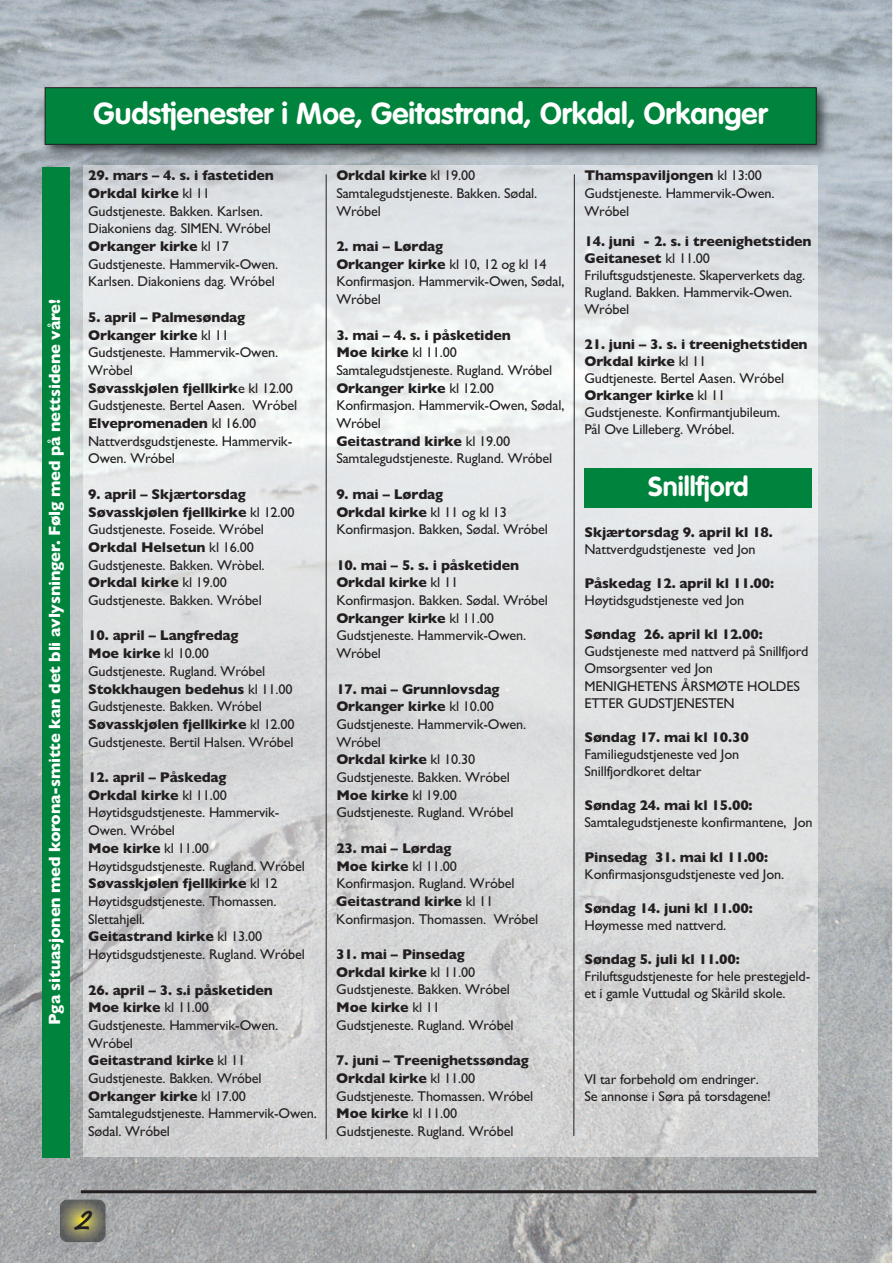
<style>
.page{position:relative;width:893px;height:1263px;background:#fff}
.page>*{position:absolute;margin:0;border:0;box-sizing:border-box;transform-origin:0 0}
.t1{font:700 30px "VAG Rounded";color:#fff}
.t2{font:700 27px "VAG Rounded";color:#fff}
.t3{font:700 27px "Van Dijk LT";color:#231f20}
.t4{font:700 16.5px "Gill Sans";letter-spacing:-.01em;color:#fff}
.t5{font:14.25px/17.7px "Gill Sans";letter-spacing:-.01em;color:#231f20}
.t6{font:700 14.25px "Gill Sans";letter-spacing:-.01em;color:#231f20}
.s1{font-weight:700}
</style>
<div class="page">
<img style="left:0;top:0;width:892px;height:1263px">
<hr style="left:81px;top:1190px;width:735px;height:3px;background:#231f20">
<img style="left:60px;top:1199px;width:46px;height:43px">
<img style="left:84px;top:166px;width:734px;height:991px">
<hr style="left:326px;top:174px;width:1px;height:965px;background:#231f20">
<svg style="left:574px;top:174px;width:1px;height:962px"></svg>
<img style="left:38px;top:80px;width:798px;height:84px">
<div style="left:45px;top:88px;width:771px;height:56px;background:#00843d"></div>
<div style="left:45px;top:87px;width:771px;height:58px;border:1px solid #231f20"></div>
<div style="left:585px;top:468px;width:227px;height:40px;background:#00843d"></div>
<div style="left:43px;top:167px;width:27px;height:990px;background:#00843d"></div>
<p class="t4" style="left:45px;top:1025px;width:727px;rotate:-90deg">Pga situasjonen med korona-smitte kan det bli avlysninger. Følg med på nettsidene våre!</p>
<h1 class="t1" style="left:94px;top:101px;width:676px">Gudstjenester i Moe, Geitastrand, Orkdal, Orkanger</h1>
<p class="t5" style="left:88px;top:166px;width:191px"><span class="s1">29. mars – 4. s. i fastetiden<br>Orkdal kirke</span> kl 11<br>Gudstjeneste. Bakken. Karlsen.<br>Diakoniens dag. SIMEN. Wróbel<br><span class="s1">Orkanger kirke</span> kl 17<br>Gudstjeneste. Hammervik-Owen.<br>Karlsen. Diakoniens dag. Wróbel</p>
<p class="t5" style="left:88px;top:308px;width:211px"><span class="s1">5. april – Palmesøndag<br>Orkanger kirke</span> kl 11<br>Gudstjeneste. Hammervik-Owen.<br>Wròbel<br><span class="s1">Søvasskjølen fjellkirk</span>e kl 12.00<br>Gudstjeneste. Bertel Aasen. Wróbel<br><span class="s1">Elvepromenaden</span> kl 16.00<br>Nattverdsgudstjeneste. Hammervik-<br>Owen. Wróbel</p>
<p class="t5" style="left:88px;top:485px;width:208px"><span class="s1">9. april – Skjærtorsdag<br>Søvasskjølen fjellkirke</span> kl 12.00<br>Gudstjeneste. Foseide. Wróbel<br><span class="s1">Orkdal Helsetun</span> kl 16.00<br>Gudstjeneste. Bakken. Wròbel.<br><span class="s1">Orkdal kirke</span> kl 19.00<br>Gudstjeneste. Bakken. Wróbel</p>
<p class="t5" style="left:88px;top:627px;width:208px"><span class="s1">10. april – Langfredag<br>Moe kirke</span> kl 10.00<br>Gudstjeneste. Rugland. Wróbel<br><span class="s1">Stokkhaugen bedehus</span> kl 11.00<br>Gudstjeneste. Bakken. Wróbel<br><span class="s1">Søvasskjølen fjellkirke</span> kl 12.00<br>Gudstjeneste. Bertil Halsen. Wróbel</p>
<p class="t5" style="left:88px;top:768px;width:218px"><span class="s1">12. april – Påskedag<br>Orkdal kirke</span> kl 11.00<br>Høytidsgudstjeneste. Hammervik-<br>Owen. Wróbel<br><span class="s1">Moe kirke</span> kl 11.00<br>Høytidsgudstjeneste. Rugland. Wróbel<br><span class="s1">Søvasskjølen fjellkirke</span> kl 12<br>Høytidsgudstjeneste. Thomassen.<br>Slettahjell.<br><span class="s1">Geitastrand kirke</span> kl 13.00<br>Høytidsgudstjeneste. Rugland. Wróbel</p>
<p class="t5" style="left:88px;top:981px;width:230px"><span class="s1">26. april – 3. s.i påsketiden<br>Moe kirke</span> kl 11.00<br>Gudstjeneste. Hammervik-Owen.<br>Wróbel<br><span class="s1">Geitastrand kirke</span> kl 11<br>Gudstjeneste. Bakken. Wróbel<br><span class="s1">Orkanger kirke</span> kl 17.00<br>Samtalegudstjeneste. Hammervik-Owen.<br>Sødal. Wróbel</p>
<p class="t5" style="left:336px;top:166px;width:203px"><span class="s1">Orkdal kirke</span> kl 19.00<br>Samtalegudstjeneste. Bakken. Sødal.<br>Wróbel</p>
<p class="t5" style="left:336px;top:237px;width:230px"><span class="s1">2. mai – Lørdag<br>Orkanger kirke</span> kl 10, 12 og kl 14<br>Konfirmasjon. Hammervik-Owen, Sødal,<br>Wróbel</p>
<p class="t5" style="left:336px;top:326px;width:230px"><span class="s1">3. mai – 4. s. i påsketiden<br>Moe kirke</span> kl 11.00<br>Samtalegudstjeneste. Rugland. Wróbel<br><span class="s1">Orkanger kirke</span> kl 12.00<br>Konfirmasjon. Hammervik-Owen, Sødal,<br>Wróbel<br><span class="s1">Geitastrand kirke</span> kl 19.00<br>Samtalegudstjeneste. Rugland. Wróbel</p>
<p class="t5" style="left:336px;top:485px;width:213px"><span class="s1">9. mai – Lørdag<br>Orkdal kirke</span> kl 11 og kl 13<br>Konfirmasjon. Bakken, Sødal. Wróbel</p>
<p class="t5" style="left:336px;top:556px;width:213px"><span class="s1">10. mai – 5. s. i påsketiden<br>Orkdal kirke</span> kl 11<br>Konfirmasjon. Bakken. Sødal. Wróbel<br><span class="s1">Orkanger kirke</span> kl 11.00<br>Gudstjeneste. Hammervik-Owen.<br>Wróbel</p>
<p class="t5" style="left:336px;top:680px;width:191px"><span class="s1">17. mai – Grunnlovsdag<br>Orkanger kirke</span> kl 10.00<br>Gudstjeneste. Hammervik-Owen.<br>Wróbel<br><span class="s1">Orkdal kirke</span> kl 10.30<br>Gudstjeneste. Bakken. Wróbel<br><span class="s1">Moe kirke</span> kl 19.00<br>Gudstjeneste. Rugland. Wróbel</p>
<p class="t5" style="left:336px;top:839px;width:204px"><span class="s1">23. mai – Lørdag<br>Moe kirke</span> kl 11.00<br>Konfirmasjon. Rugland. Wróbel<br><span class="s1">Geitastrand kirke</span> kl 11<br>Konfirmasjon. Thomassen. Wróbel</p>
<p class="t5" style="left:336px;top:945px;width:179px"><span class="s1">31. mai – Pinsedag<br>Orkdal kirke</span> kl 11.00<br>Gudstjeneste. Bakken. Wróbel<br><span class="s1">Moe kirke</span> kl 11<br>Gudstjeneste. Rugland. Wróbel</p>
<p class="t5" style="left:336px;top:1051px;width:199px"><span class="s1">7. juni – Treenighetssøndag<br>Orkdal kirke</span> kl 11.00<br>Gudstjeneste. Thomassen. Wróbel<br><span class="s1">Moe kirke</span> kl 11.00<br>Gudstjeneste. Rugland. Wróbel</p>
<p class="t5" style="left:584px;top:166px;width:191px"><span class="s1">Thamspaviljongen</span> kl 13:00<br>Gudstjeneste. Hammervik-Owen.<br>Wróbel</p>
<p class="t5" style="left:584px;top:232px;width:229px;line-height:17.1px"><span class="s1">14. juni - 2. s. i treenighetstiden<br>Geitaneset</span> kl 11.00<br>Friluftsgudstjeneste. Skaperverkets dag.<br>Rugland. Bakken. Hammervik-Owen.<br>Wróbel</p>
<p class="t5" style="left:584px;top:335px;width:225px;line-height:17.1px"><span class="s1">21. juni – 3. s. i treenighetstiden<br>Orkdal kirke</span> kl 11<br>Gudtjeneste. Bertel Aasen. Wróbel<br><span class="s1">Orkanger kirke</span> kl 11<br>Gudstjeneste. Konfirmantjubileum.<br>Pål Ove Lilleberg. Wróbel.</p>
<h2 class="t2" style="left:648px;top:475px;width:102px">Snillfjord</h2>
<p class="t6" style="left:584px;top:523px;width:190px">Skjærtorsdag 9. april kl 18.</p>
<p class="t5" style="left:584px;top:540px;width:173px">Nattverdgudstjeneste ved Jon</p>
<p class="t6" style="left:584px;top:575px;width:191px">Påskedag 12. april kl 11.00:</p>
<p class="t5" style="left:584px;top:591px;width:161px">Høytidsgudstjeneste ved Jon</p>
<p class="t6" style="left:584px;top:626px;width:180px">Søndag 26. april kl 12.00:</p>
<p class="t5" style="left:584px;top:643px;width:226px;line-height:17.1px">Gudstjeneste med nattverd på Snillfjord<br>Omsorgsenter ved Jon<br>MENIGHETENS ÅRSMØTE HOLDES<br>ETTER GUDSTJENESTEN</p>
<p class="t6" style="left:584px;top:729px;width:166px">Søndag 17. mai kl 10.30</p>
<p class="t5" style="left:584px;top:745px;width:156px;line-height:17.1px">Familiegudstjeneste ved Jon<br>Snillfjordkoret deltar</p>
<p class="t6" style="left:584px;top:797px;width:170px">Søndag 24. mai kl 15.00:</p>
<p class="t5" style="left:584px;top:813px;width:230px">Samtalegudstjeneste konfirmantene, Jon</p>
<p class="t6" style="left:584px;top:848px;width:185px">Pinsedag 31. mai kl 11.00:</p>
<p class="t5" style="left:584px;top:865px;width:201px">Konfirmasjonsgudstjeneste ved Jon.</p>
<p class="t6" style="left:584px;top:900px;width:170px">Søndag 14. juni kl 11.00:</p>
<p class="t5" style="left:584px;top:916px;width:143px">Høymesse med nattverd.</p>
<p class="t6" style="left:584px;top:951px;width:157px">Søndag 5. juli kl 11.00:</p>
<p class="t5" style="left:584px;top:968px;width:227px;line-height:17.1px">Friluftsgudstjeneste for hele prestegjeld&shy;et i gamle Vuttudal og Skårild skole.</p>
<p class="t5" style="left:584px;top:1070px;width:188px;line-height:17.1px">VI tar forbehold om endringer.<br>Se annonse i Søra på torsdagene!</p>
<h2 class="t3" style="left:76px;top:1202px;width:17px">2</h2>
</div>
